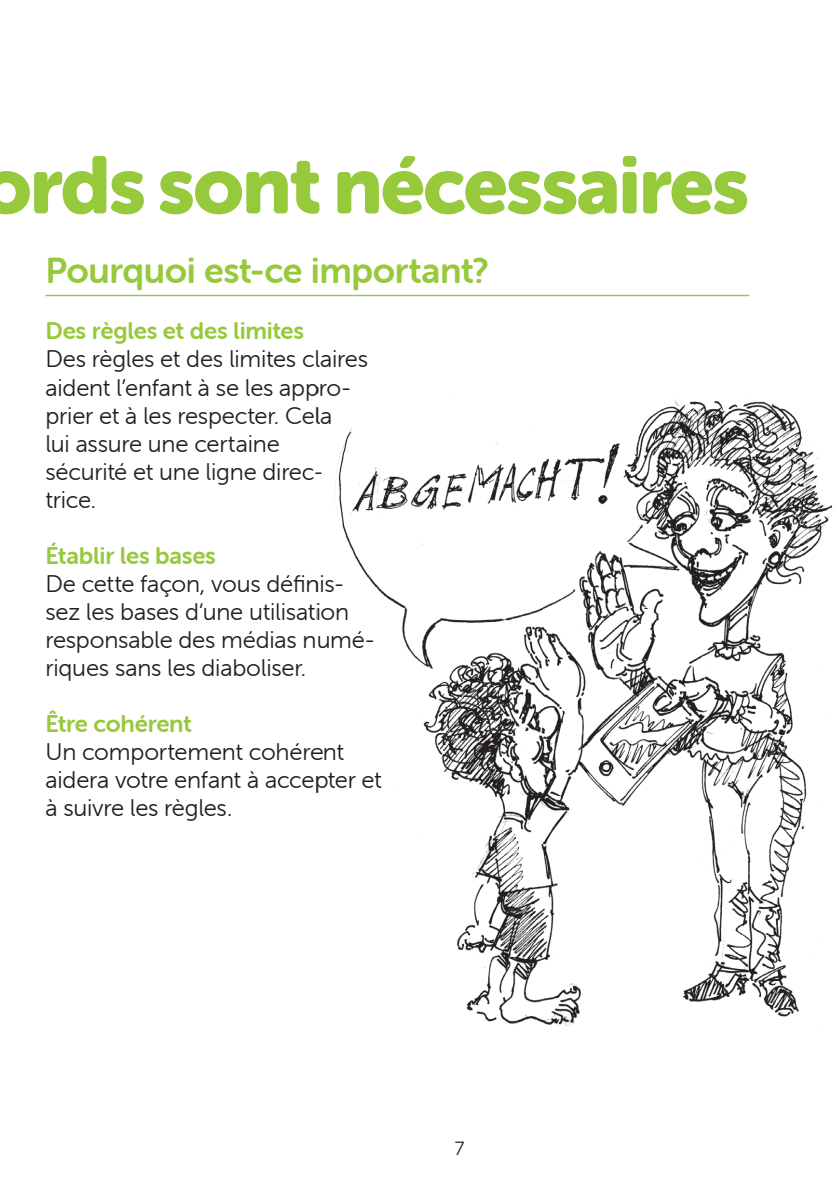
<style>
.page{position:relative;width:840px;height:1191px;background:#fff}
.page>*{position:absolute;margin:0;border:0;box-sizing:border-box;transform-origin:0 0}
.t1{font:80.4px "Museo Sans Rounded 900";letter-spacing:-.02em;color:#97c93c}
.Body_Head{font:36px "Museo Sans Rounded 700";letter-spacing:-.01em;color:#97c93c}
.Body{font:24px/28px "Museo Sans Rounded 300";letter-spacing:-.01em;color:#231f20}
.Body_Subhead{font:24px "Museo Sans Rounded 700";letter-spacing:-.01em;color:#97c93c}
.t2{font:19px "Museo Sans Rounded 300";color:#231f20}
</style>
<div class="page">
<hr style="left:45px;top:295px;width:703px;height:1px;background:#97c93c">
<img style="left:334px;top:399px;width:499px;height:627px">
<h1 class="t1" style="left:-19px;top:140px;width:769px">ords sont nécessaires</h1>
<p class="Body_Head" style="left:45px;top:251px;width:445px">Pourquoi est-ce important?</p>
<p class="Body_Subhead" style="left:45px;top:318px;width:260px">Des règles et des limites</p>
<p class="Body" style="left:45px;top:345px;width:324px">Des règles et des limites claires aident l’enfant à se les appro&shy;prier et à les respecter. Cela<br>lui assure une certaine<br>sécurité et une ligne direc&shy;trice.</p>
<p class="Body_Subhead" style="left:45px;top:542px;width:172px">Établir les bases</p>
<p class="Body" style="left:45px;top:569px;width:331px">De cette façon, vous définis&shy;sez les bases d‘une utilisation responsable des médias numé&shy;riques sans les diaboliser.</p>
<p class="Body_Subhead" style="left:45px;top:710px;width:148px">Être cohérent</p>
<p class="Body" style="left:45px;top:737px;width:338px">Un comportement cohérent aidera votre enfant à accepter et à suivre les règles.</p>
<p class="t2" style="left:454px;top:1138px;width:11px">7</p>
</div>
